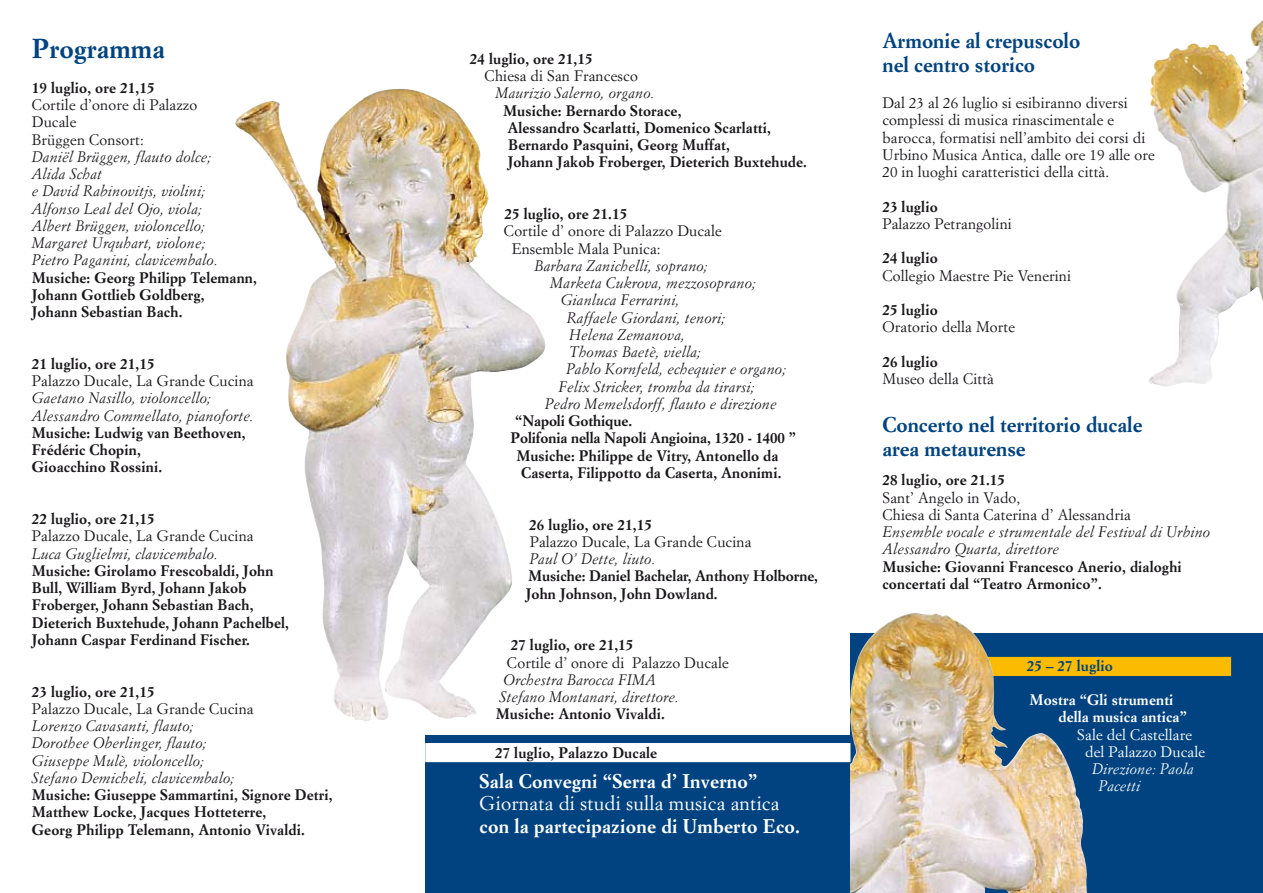
<style>
.page{position:relative;width:1263px;height:893px;background:#fff}
.page>*{position:absolute;margin:0;border:0;box-sizing:border-box;transform-origin:0 0}
.t1{font:700 27px "Simoncini Garamond";color:#004380}
.t2{font:700 21px/24px "Simoncini Garamond";color:#004380}
.t3{font:700 19.5px "Simoncini Garamond";letter-spacing:.01em;color:#fff}
.t4{font:19.5px "Simoncini Garamond";letter-spacing:.01em;color:#fff}
.t5{font:700 15px/17.2px "Simoncini Garamond";letter-spacing:.01em;color:#1a171b}
.t6{font:italic 15px/17.2px "Simoncini Garamond";letter-spacing:.01em;color:#1a171b}
.t7{font:15px/17.2px "Simoncini Garamond";letter-spacing:.01em;color:#1a171b}
.t8{font:700 15px/17.2px "Simoncini Garamond";letter-spacing:.01em;color:#fff}
.t9{font:15px/17.2px "Simoncini Garamond";letter-spacing:.01em;color:#fff}
.t10{font:italic 15px/17.2px "Simoncini Garamond";letter-spacing:.01em;color:#fff}
.t11{font:700 15px "Simoncini Garamond";letter-spacing:.01em;color:#004380}
</style>
<div class="page">
<div style="left:850px;top:633px;width:413px;height:260px;background:#004380"></div>
<div style="left:923px;top:657px;width:308px;height:19px;background:#fabb00"></div>
<img style="left:1149px;top:22px;width:111px;height:365px">
<img style="left:777px;top:613px;width:310px;height:280px">
<div style="left:426px;top:736px;width:424px;height:157px;background:#004380"></div>
<div style="left:425px;top:743px;width:425px;height:19px;background:#fff"></div>
<img style="left:235px;top:89px;width:242px;height:632px">
<h1 class="t1" style="left:32px;top:32px;width:134px">Programma</h1>
<p class="t5" style="left:32px;top:79px;width:124px">19 luglio, ore 21,15</p>
<p class="t7" style="left:32px;top:96px;width:167px">Cortile d’onore di Palazzo<br>Ducale<br>Brüggen Consort:</p>
<p class="t6" style="left:32px;top:148px;width:187px">Daniël Brüggen, flauto dolce;<br>Alida Schat<br>e David Rabinovitjs, violini;<br>Alfonso Leal del Ojo, viola;<br>Albert Brüggen, violoncello;<br>Margaret Urquhart, violone;<br>Pietro Paganini, clavicembalo.</p>
<p class="t5" style="left:32px;top:269px;width:226px">Musiche: Georg Philipp Telemann,<br>Johann Gottlieb Goldberg,<br>Johann Sebastian Bach.</p>
<p class="t5" style="left:32px;top:355px;width:124px">21 luglio, ore 21,15</p>
<p class="t7" style="left:32px;top:372px;width:223px">Palazzo Ducale, La Grande Cucina</p>
<p class="t6" style="left:32px;top:389px;width:223px">Gaetano Nasillo, violoncello;<br>Alessandro Commellato, pianoforte.</p>
<p class="t5" style="left:32px;top:424px;width:215px">Musiche: Ludwig van Beethoven,<br>Frédéric Chopin,<br>Gioacchino Rossini.</p>
<p class="t5" style="left:32px;top:511px;width:124px">22 luglio, ore 21,15</p>
<p class="t7" style="left:32px;top:527px;width:223px">Palazzo Ducale, La Grande Cucina</p>
<p class="t6" style="left:32px;top:545px;width:188px">Luca Guglielmi, clavicembalo.</p>
<p class="t5" style="left:32px;top:562px;width:259px">Musiche: Girolamo Frescobaldi, John Bull, William Byrd, Johann Jakob Froberger, Johann Sebastian Bach, Dieterich Buxtehude, Johann Pachelbel, Johann Caspar Ferdinand Fischer.</p>
<p class="t5" style="left:32px;top:683px;width:124px">23 luglio, ore 21,15</p>
<p class="t7" style="left:32px;top:700px;width:223px">Palazzo Ducale, La Grande Cucina</p>
<p class="t6" style="left:32px;top:717px;width:204px">Lorenzo Cavasanti, flauto;<br>Dorothee Oberlinger, flauto;<br>Giuseppe Mulè, violoncello;<br>Stefano Demicheli, clavicembalo;</p>
<p class="t5" style="left:32px;top:787px;width:302px">Musiche: Giuseppe Sammartini, Signore Detri,<br>Matthew Locke, Jacques Hotteterre,<br>Georg Philipp Telemann, Antonio Vivaldi.</p>
<p class="t5" style="left:470px;top:50px;width:124px">24 luglio, ore 21,15</p>
<p class="t7" style="left:485px;top:67px;width:155px">Chiesa di San Francesco</p>
<p class="t6" style="left:496px;top:84px;width:160px">Maurizio Salerno, organo.</p>
<p class="t5" style="left:503px;top:102px;width:305px">Musiche: Bernardo Storace,<br>Alessandro Scarlatti, Domenico Scarlatti, Bernardo Pasquini, Georg Muffat,<br>Johann Jakob Froberger, Dieterich Buxtehude.</p>
<p class="t5" style="left:504px;top:206px;width:124px">25 luglio, ore 21.15</p>
<p class="t7" style="left:512px;top:222px;width:211px;text-indent:-8px">Cortile d’ onore di Palazzo Ducale<br>Ensemble Mala Punica:</p>
<p class="t6" style="left:535px;top:257px;width:175px">Barbara Zanichelli, soprano;</p>
<p class="t6" style="left:550px;top:274px;width:207px">Marketa Cukrova, mezzosoprano;</p>
<p class="t6" style="left:561px;top:291px;width:120px">Gianluca Ferrarini,</p>
<p class="t6" style="left:567px;top:309px;width:160px">Raffaele Giordani, tenori;</p>
<p class="t6" style="left:569px;top:326px;width:117px">Helena Zemanova,</p>
<p class="t6" style="left:569px;top:343px;width:133px">Thomas Baetè, viella;</p>
<p class="t6" style="left:566px;top:360px;width:222px">Pablo Kornfeld, echequier e organo;</p>
<p class="t6" style="left:559px;top:378px;width:198px">Felix Stricker, tromba da tirarsi;</p>
<p class="t6" style="left:545px;top:395px;width:233px">Pedro Memelsdorff, flauto e direzione</p>
<p class="t5" style="left:515px;top:413px;width:118px">“Napoli Gothique.</p>
<p class="t5" style="left:510px;top:430px;width:287px">Polifonia nella Napoli Angioina, 1320 - 1400 ”</p>
<p class="t5" style="left:516px;top:447px;width:264px">Musiche: Philippe de Vitry, Antonello da</p>
<p class="t5" style="left:521px;top:464px;width:262px">Caserta, Filippotto da Caserta, Anonimi.</p>
<p class="t5" style="left:529px;top:516px;width:124px">26 luglio, ore 21,15</p>
<p class="t7" style="left:530px;top:533px;width:223px">Palazzo Ducale, La Grande Cucina</p>
<p class="t6" style="left:529px;top:550px;width:127px">Paul O’ Dette, liuto.</p>
<p class="t5" style="left:526px;top:568px;width:294px">Musiche: Daniel Bachelar, Anthony Holborne,<br>John Johnson, John Dowland.</p>
<p class="t5" style="left:511px;top:637px;width:124px">27 luglio, ore 21,15</p>
<p class="t7" style="left:507px;top:653px;width:223px">Cortile d’ onore di Palazzo Ducale</p>
<p class="t6" style="left:499px;top:671px;width:181px">Orchestra Barocca FIMA<br>Stefano Montanari, direttore.</p>
<p class="t5" style="left:496px;top:706px;width:170px">Musiche: Antonio Vivaldi.</p>
<p class="t5" style="left:495px;top:744px;width:164px">27 luglio, Palazzo Ducale</p>
<h3 class="t3" style="left:480px;top:768px;width:279px">Sala Convegni “Serra d’ Inverno”</h3>
<h3 class="t4" style="left:480px;top:791px;width:301px">Giornata di studi sulla musica antica</h3>
<h3 class="t3" style="left:480px;top:813px;width:322px">con la partecipazione di Umberto Eco.</h3>
<h2 class="t2" style="left:882px;top:29px;width:199px">Armonie al crepuscolo nel centro storico</h2>
<p class="t7" style="left:882px;top:94px;width:274px">Dal 23 al 26 luglio si esibiranno diversi complessi di musica rinascimentale e barocca, formatisi nell’ambito dei corsi di Urbino Musica Antica, dalle ore 19 alle ore 20 in luoghi caratteristici della città.</p>
<p class="t5" style="left:882px;top:198px;width:57px">23 luglio</p>
<p class="t7" style="left:882px;top:215px;width:131px">Palazzo Petrangolini</p>
<p class="t5" style="left:882px;top:250px;width:57px">24 luglio</p>
<p class="t7" style="left:882px;top:266px;width:190px">Collegio Maestre Pie Venerini</p>
<p class="t5" style="left:882px;top:302px;width:57px">25 luglio</p>
<p class="t7" style="left:882px;top:318px;width:134px">Oratorio della Morte</p>
<p class="t5" style="left:882px;top:353px;width:57px">26 luglio</p>
<p class="t7" style="left:882px;top:370px;width:113px">Museo della Città</p>
<h2 class="t2" style="left:882px;top:413px;width:261px">Concerto nel territorio ducale area metaurense</h2>
<p class="t5" style="left:882px;top:472px;width:124px">28 luglio, ore 21.15</p>
<p class="t7" style="left:882px;top:488px;width:250px">Sant’ Angelo in Vado,<br>Chiesa di Santa Caterina d’ Alessandria</p>
<p class="t6" style="left:882px;top:523px;width:329px">Ensemble vocale e strumentale del Festival di Urbino<br>Alessandro Quarta, direttore</p>
<p class="t5" style="left:882px;top:558px;width:301px">Musiche: Giovanni Francesco Anerio, dialoghi concertati dal “Teatro Armonico”.</p>
<p class="t11" style="left:1027px;top:656px;width:88px">25 – 27 luglio</p>
<p class="t8" style="left:1058px;top:692px;width:130px;text-indent:-29px">Mostra “Gli strumenti della musica antica”</p>
<p class="t9" style="left:1085px;top:725px;width:121px;text-indent:-8px">Sale del Castellare del Palazzo Ducale</p>
<p class="t10" style="left:1098px;top:760px;width:97px;text-indent:-6px">Direzione: Paola<br>Pacetti</p>
</div>
